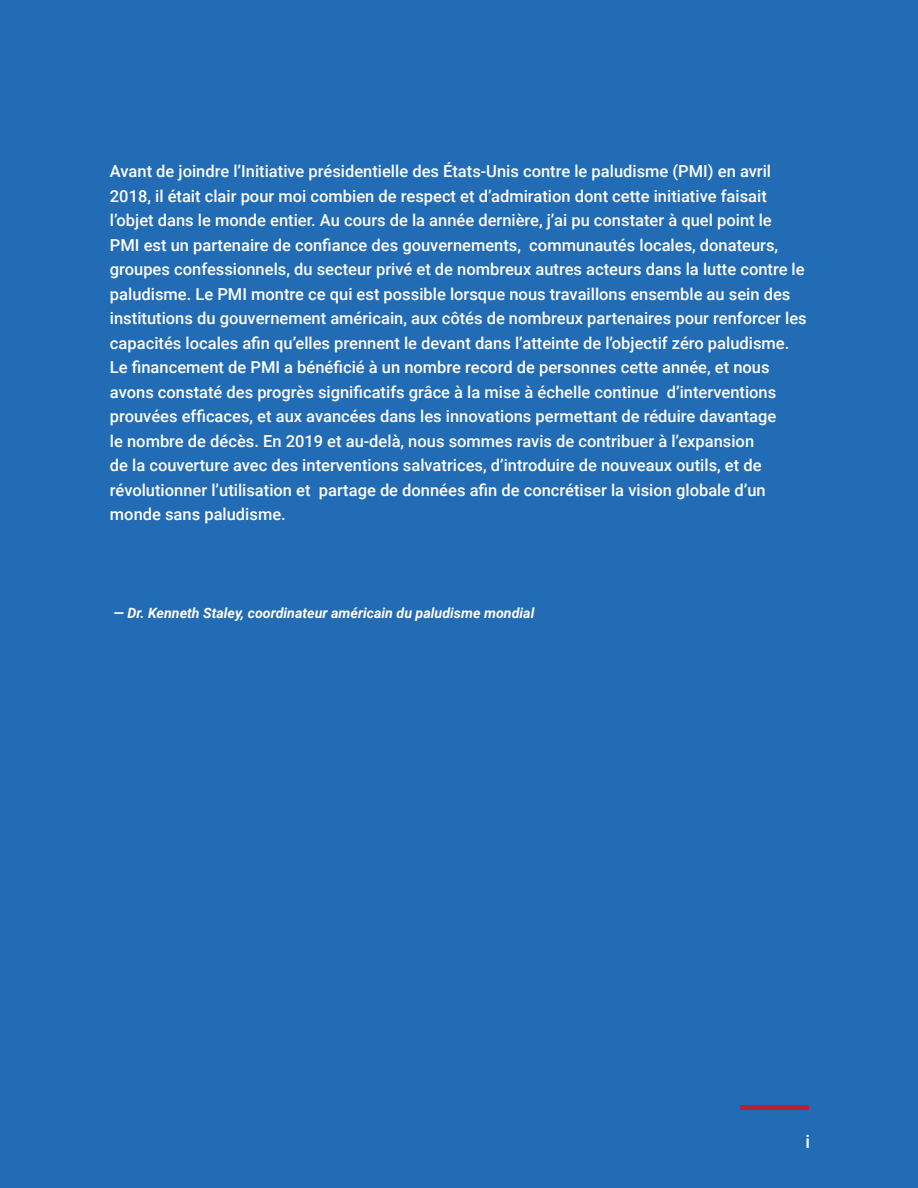
<style>
.page{position:relative;width:918px;height:1188px;background:#226bb5}
.page>*{position:absolute;margin:0;border:0;box-sizing:border-box;transform-origin:0 0}
.t1{font:500 18px "Roboto";color:#fff}
.t2{font:500 16.5px/24.5px "Roboto";color:#fff}
.t3{font:italic 700 14.25px "Roboto";color:#fff}
</style>
<div class="page">
<div style="left:741px;top:1105px;width:68px;height:5px;background:#bc1f30"></div>
<p class="t2" style="left:110px;top:158px;width:698px">Avant de joindre l’Initiative présidentielle des États-Unis contre le paludisme (PMI) en avril 2018, il était clair pour moi combien de respect et d’admiration dont cette initiative faisait l’objet dans le monde entier. Au cours de la année dernière, j’ai pu constater à quel point le<br>PMI est un partenaire de confiance des gouvernements, communautés locales, donateurs, groupes confessionnels, du secteur privé et de nombreux autres acteurs dans la lutte contre le paludisme. Le PMI montre ce qui est possible lorsque nous travaillons ensemble au sein des institutions du gouvernement américain, aux côtés de nombreux partenaires pour renforcer les capacités locales afin qu’elles prennent le devant dans l’atteinte de l’objectif zéro paludisme.<br>Le financement de PMI a bénéficié à un nombre record de personnes cette année, et nous avons constaté des progrès significatifs grâce à la mise à échelle continue d’interventions prouvées efficaces, et aux avancées dans les innovations permettant de réduire davantage<br>le nombre de décès. En 2019 et au-delà, nous sommes ravis de contribuer à l’expansion<br>de la couverture avec des interventions salvatrices, d’introduire de nouveaux outils, et de révolutionner l’utilisation et partage de données afin de concrétiser la vision globale d’un monde sans paludisme.</p>
<p class="t3" style="left:113px;top:603px;width:422px">— Dr. Kenneth Staley, coordinateur américain du paludisme mondial</p>
<p class="t1" style="left:805px;top:1129px;width:6px">i</p>
</div>
